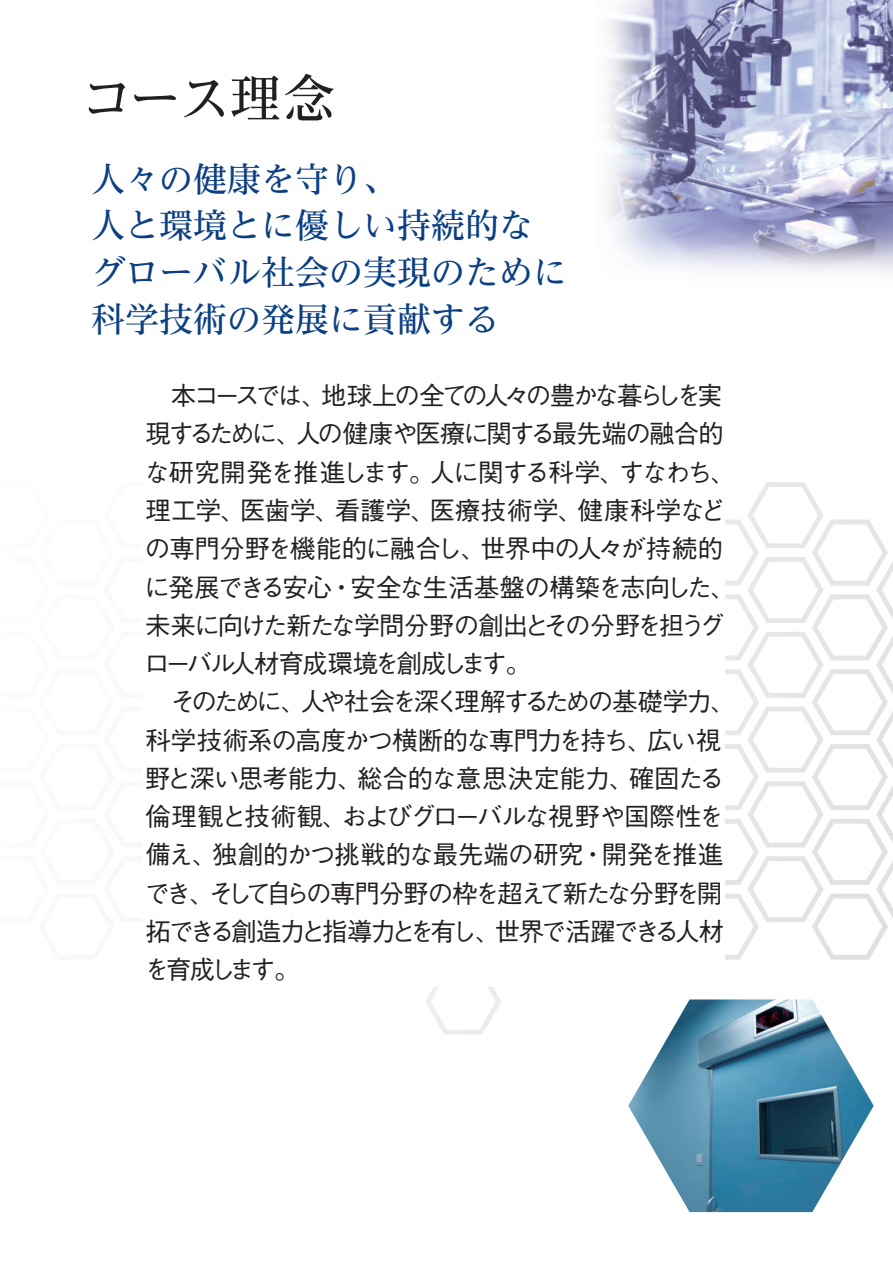
<style>
.page{position:relative;width:893px;height:1263px;background:#fff}
.page>*{position:absolute;margin:0;border:0;box-sizing:border-box;transform-origin:0 0}
.t1{font:500 51.6px "Reim Pro";letter-spacing:-.03em;color:#231f20}
.t2{font:500 34.05px/46.8px "Reim Pro";color:#0b3f83}
.t3{font:500 25.5px/38.2px "Gothic BBB Pro";letter-spacing:-.075em;color:#231f20}
</style>
<div class="page">
<svg style="left:725px;top:482px;width:168px;height:141px"></svg>
<img style="left:607px;top:0;width:286px;height:272px">
<img style="left:628px;top:999px;width:246px;height:213px">
<h1 class="t1" style="left:81px;top:56px;width:256px">コース理念</h1>
<h2 class="t2" style="left:91px;top:155px;width:478px">人々の健康を守り、<br>人と環境とに優しい持続的なグローバル社会の実現のために科学技術の発展に貢献する</h2>
<p class="t3" style="left:144px;top:373px;width:593px">　本コースでは、地球上の全ての人々の豊かな暮らしを実現するために、人の健康や医療に関する最先端の融合的な研究開発を推進します。人に関する科学、すなわち、理工学、医歯学、看護学、医療技術学、健康科学などの専門分野を機能的に融合し、世界中の人々が持続的に発展できる安心・安全な生活基盤の構築を志向した、未来に向けた新たな学問分野の創出とその分野を担うグローバル人材育成環境を創成します。<br>　そのために、人や社会を深く理解するための基礎学力、科学技術系の高度かつ横断的な専門力を持ち、広い視野と深い思考能力、総合的な意思決定能力、確固たる倫理観と技術観、およびグローバルな視野や国際性を備え、独創的かつ挑戦的な最先端の研究・開発を推進でき、そして自らの専門分野の枠を超えて新たな分野を開拓できる創造力と指導力とを有し、世界で活躍できる人材を育成します。</p>
</div>
